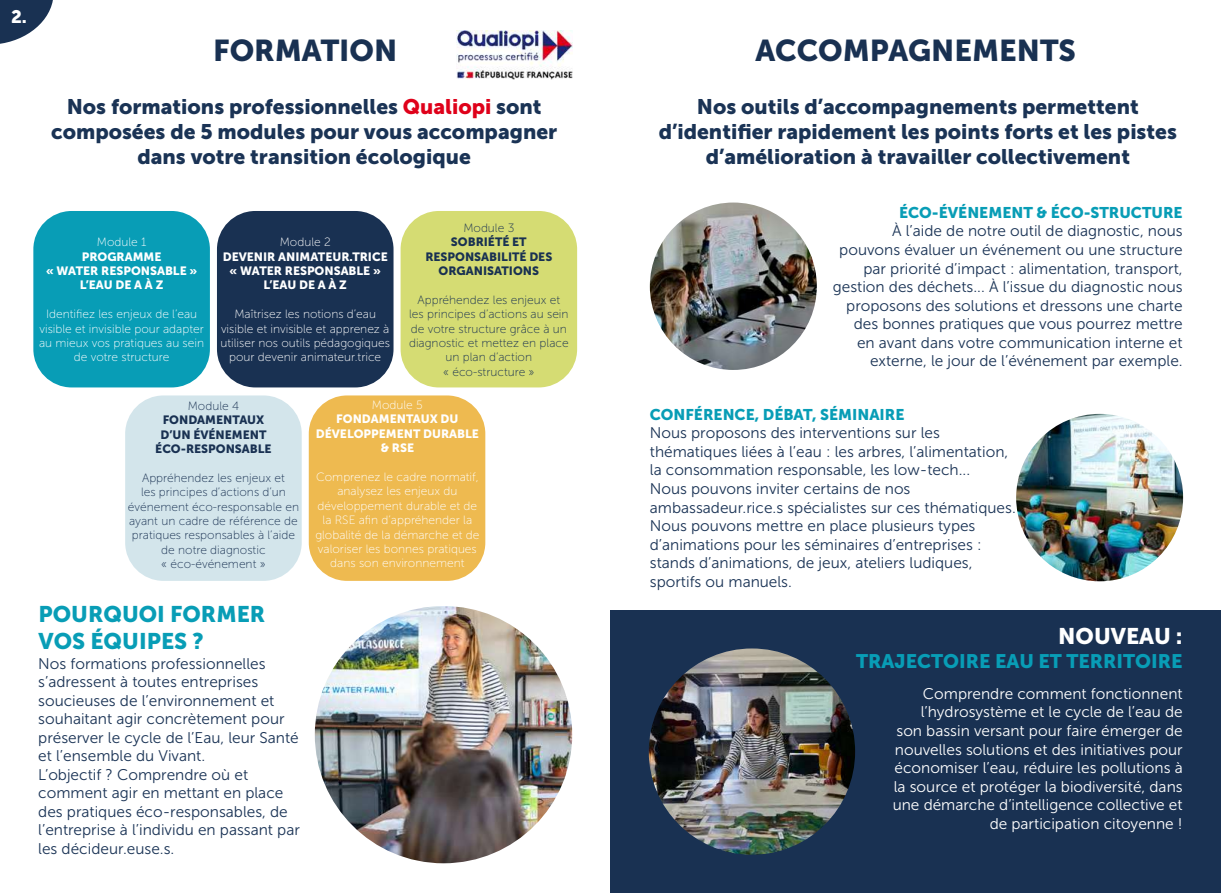
<style>
.page{position:relative;width:1221px;height:893px;background:#fff}
.page>*{position:absolute;margin:0;border:0;box-sizing:border-box;transform-origin:0 0}
.t1{font:30px "Museo Sans 900";color:#193152}
.t2{font:22.5px/27px "Museo Sans 900";color:#089db6}
.t3{font:22.5px "Museo Sans 900";color:#fff}
.t4{font:21px/25.2px "Museo Sans 900";color:#1a3355;text-align:center}
.t5{font:19.5px "Museo Sans 900";color:#089db6}
.t6{font:18px "Museo Sans 900";color:#fff}
.t7{font:15.45px/18.6px "Museo Sans 300";color:#1a3355}
.t8{font:15.45px/18.6px "Museo Sans 300";color:#fff;text-align:right}
.t9{font:15.45px "Museo Sans 900";color:#089db6}
.t10{font:12px/14.4px "Museo Sans 100";color:#fff;text-align:center}
.t11{font:12px/14.4px "Museo Sans 100";color:#193152;text-align:center}
.t12{font:12px/14.4px "Museo Sans 900";color:#fff;text-align:center}
.t13{font:12px/14.4px "Museo Sans 900";color:#193152;text-align:center}
.s1{color:#df011a}
</style>
<div class="page">
<div style="left:610px;top:610px;width:610px;height:283px;background:#193152"></div>
<img style="left:648px;top:648px;width:207px;height:207px;border-radius:103px">
<img style="left:649px;top:203px;width:167px;height:167px;border-radius:84px">
<svg style="left:0;top:0;width:53px;height:44px"></svg>
<img style="left:456px;top:31px;width:116px;height:49px">
<img style="left:315px;top:606px;width:257px;height:257px;border-radius:129px">
<div style="left:33px;top:211px;width:177px;height:176px;background:#089db6;border-radius:38px"></div>
<div style="left:217px;top:211px;width:176px;height:176px;background:#193152;border-radius:38px"></div>
<div style="left:400px;top:211px;width:177px;height:176px;background:#d5dc73;border-radius:38px"></div>
<div style="left:125px;top:395px;width:177px;height:186px;background:#d3e5eb;border-radius:38px"></div>
<div style="left:309px;top:395px;width:176px;height:186px;background:#eeba50;border-radius:38px"></div>
<img style="left:1016px;top:414px;width:166px;height:167px;border-radius:84px">
<p class="t6" style="left:11px;top:7px;width:17px">2.</p>
<h1 class="t1" style="left:213px;top:33px;width:185px">FORMATION</h1>
<h3 class="t4" style="left:51px;top:94px;width:507px">Nos formations professionnelles <span class="s1">Qualiopi</span> sont composées de 5 modules pour vous accompagner dans votre transition écologique</h3>
<p class="t10" style="left:97px;top:235px;width:51px">Module 1</p>
<p class="t12" style="left:46px;top:249px;width:153px">PROGRAMME<br>« WATER RESPONSABLE »<br>L’EAU DE A À Z</p>
<p class="t10" style="left:39px;top:307px;width:166px">Identifiez les enjeux de l’eau visible et invisible pour adapter au mieux vos pratiques au sein de votre structure</p>
<p class="t10" style="left:280px;top:235px;width:52px">Module 2</p>
<p class="t12" style="left:223px;top:249px;width:166px">DEVENIR ANIMATEUR.TRICE « WATER RESPONSABLE »<br>L’EAU DE A À Z</p>
<p class="t10" style="left:220px;top:307px;width:171px">Maîtrisez les notions d’eau visible et invisible et apprenez à utiliser nos outils pédagogiques pour devenir animateur.trice</p>
<p class="t11" style="left:463px;top:221px;width:52px">Module 3</p>
<p class="t13" style="left:425px;top:235px;width:128px">SOBRIÉTÉ ET<br>RESPONSABILITÉ DES<br>ORGANISATIONS</p>
<p class="t11" style="left:409px;top:293px;width:161px">Appréhendez les enjeux et les principes d’actions au sein de votre structure grâce à un diagnostic et mettez en place un plan d’action<br>« éco-structure »</p>
<p class="t11" style="left:188px;top:399px;width:53px">Module 4</p>
<p class="t13" style="left:155px;top:413px;width:118px">FONDAMENTAUX<br>D’UN ÉVÉNEMENT<br>ÉCO-RESPONSABLE</p>
<p class="t11" style="left:128px;top:471px;width:173px">Appréhendez les enjeux et<br>les principes d’actions d’un événement éco-responsable en ayant un cadre de référence de pratiques responsables à l’aide de notre diagnostic<br>« éco-événement »</p>
<h2 class="t2" style="left:39px;top:601px;width:228px">POURQUOI FORMER<br>VOS ÉQUIPES ?</h2>
<p class="t7" style="left:38px;top:654px;width:263px">Nos formations professionnelles s’adressent à toutes entreprises soucieuses de l’environnement et souhaitant agir concrètement pour préserver le cycle de l’Eau, leur Santé et l’ensemble du Vivant.<br>L’objectif ? Comprendre où et comment agir en mettant en place des pratiques éco-responsables, de l’entreprise à l’individu en passant par les décideur.euse.s.</p>
<p class="t10" style="left:372px;top:398px;width:52px">Module 5</p>
<p class="t12" style="left:316px;top:412px;width:165px">FONDAMENTAUX DU<br>DÉVELOPPEMENT DURABLE &amp; RSE</p>
<p class="t10" style="left:315px;top:470px;width:166px">Comprenez le cadre normatif, analysez les enjeux du développement durable et de la RSE afin d’appréhender la globalité de la démarche et de valoriser les bonnes pratiques dans son environnement</p>
<h1 class="t1" style="left:755px;top:33px;width:322px">ACCOMPAGNEMENTS</h1>
<h3 class="t4" style="left:658px;top:94px;width:519px">Nos outils d’accompagnements permettent d’identifier rapidement les points forts et les pistes d’amélioration à travailler collectivement</h3>
<p class="t9" style="left:899px;top:204px;width:285px">ÉCO-ÉVÉNEMENT &amp; ÉCO-STRUCTURE</p>
<p class="t7" style="left:832px;top:222px;width:351px;text-align:right">À l’aide de notre outil de diagnostic, nous pouvons évaluer un événement ou une structure par priorité d’impact : alimentation, transport, gestion des déchets... À l’issue du diagnostic nous proposons des solutions et dressons une charte des bonnes pratiques que vous pourrez mettre en avant dans votre communication interne et externe, le jour de l’événement par exemple.</p>
<p class="t9" style="left:649px;top:406px;width:256px">CONFÉRENCE, DÉBAT, SÉMINAIRE</p>
<p class="t7" style="left:649px;top:424px;width:367px">Nous proposons des interventions sur les thématiques liées à l’eau : les arbres, l’alimentation, la consommation responsable, les low-tech...<br>Nous pouvons inviter certains de nos ambassadeur.rice.s spécialistes sur ces thématiques.<br>Nous pouvons mettre en place plusieurs types d’animations pour les séminaires d’entreprises : stands d’animations, de jeux, ateliers ludiques, sportifs ou manuels.</p>
<h2 class="t3" style="left:1058px;top:624px;width:126px">NOUVEAU :</h2>
<p class="t5" style="left:856px;top:650px;width:328px">TRAJECTOIRE EAU ET TERRITOIRE</p>
<p class="t8" style="left:892px;top:684px;width:291px">Comprendre comment fonctionnent l’hydrosystème et le cycle de l’eau de son bassin versant pour faire émerger de nouvelles solutions et des initiatives pour économiser l’eau, réduire les pollutions à la source et protéger la biodiversité, dans une démarche d’intelligence collective et de participation citoyenne !</p>
</div>
